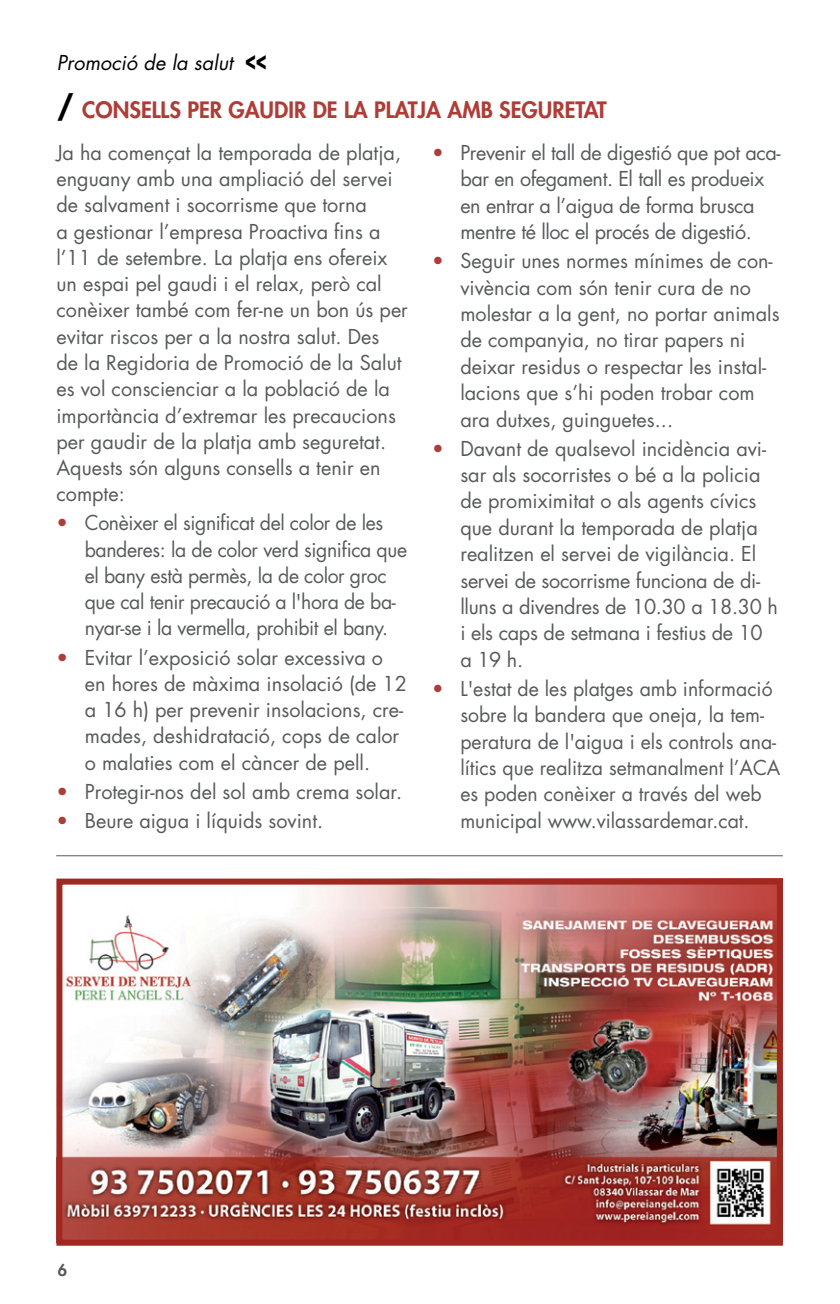
<style>
.page{position:relative;width:840px;height:1304px;background:#fff}
.page>*{position:absolute;margin:0;border:0;box-sizing:border-box;transform-origin:0 0}
.t1{font:800 22px "Futura Std";color:#ae3d37}
.t2{font:20px/26.4px "Futura Std";color:#58595b}
.t3{font:20px/26.2px "Futura Std";letter-spacing:-.02em;color:#58595b}
.t4{font:italic 20px "Futura Std";color:#000}
.t5{font:800 16px "Futura Std";color:#58595b}
.s1{font-weight:800;font-style:normal;font-size:30px}
.s2{font-weight:700;font-size:30px;color:#000}
.s3{color:#ae3d37}
</style>
<div class="page">
<img style="left:63px;top:886px;width:712px;height:353px">
<div style="left:56px;top:879px;width:726px;height:367px;border:6px solid #a12821"></div>
<hr style="left:56px;top:855px;width:726px;height:1px;background:#58595b">
<p class="t4" style="left:57px;top:50px;width:211px">Promoció de la salut <span class="s1">&lt;&lt;</span></p>
<p class="t1" style="left:57px;top:96px;width:551px"><span class="s2">/</span> CONSELLS PER GAUDIR DE LA PLATJA AMB SEGURETAT</p>
<p class="t2" style="left:56px;top:140px;width:353px">Ja ha començat la temporada de platja, enguany amb una ampliació del servei de salvament i socorrisme que torna<br>a gestionar l’empresa Proactiva fins a l’11 de setembre. La platja ens ofereix un espai pel gaudi i el relax, però cal conèixer també com fer-ne un bon ús per evitar riscos per a la nostra salut. Des<br>de la Regidoria de Promoció de la Salut es vol conscienciar a la població de la importància d’extremar les precaucions per gaudir de la platja amb seguretat.<br>Aquests són alguns consells a tenir en compte:</p>
<p class="t3" style="left:85px;top:510px;width:323px;text-indent:-28px"><span class="s3">•</span> Conèixer el significat del color de les banderes: la de color verd significa que el bany està permès, la de color groc que cal tenir precaució a l'hora de ba&shy;nyar-se i la vermella, prohibit el bany.</p>
<p class="t2" style="left:85px;top:644px;width:323px;text-indent:-28px"><span class="s3">•</span> Evitar l’exposició solar excessiva o en hores de màxima insolació (de 12 a 16 h) per prevenir insolacions, cre&shy;mades, deshidratació, cops de calor o malaties com el càncer de pell.</p>
<p class="t2" style="left:56px;top:778px;width:347px"><span class="s3">•</span> Protegir-nos del sol amb crema solar.</p>
<p class="t2" style="left:56px;top:807px;width:268px"><span class="s3">•</span> Beure aigua i líquids sovint.</p>
<p class="t3" style="left:432px;top:140px;width:350px;text-align:center"><span class="s3">•</span> Prevenir el tall de digestió que pot aca&shy;bar en ofegament. El tall es produeix<br>en entrar a l’aigua de forma brusca mentre té lloc el procés de digestió.</p>
<p class="t2" style="left:460px;top:248px;width:320px;text-indent:-28px"><span class="s3">•</span> Seguir unes normes mínimes de con&shy;vivència com són tenir cura de no molestar a la gent, no portar animals de companyia, no tirar papers ni deixar residus o respectar les instal· lacions que s’hi poden trobar com ara dutxes, guinguetes...</p>
<p class="t2" style="left:460px;top:435px;width:319px;text-indent:-28px"><span class="s3">•</span> Davant de qualsevol incidència avi&shy;sar als socorristes o bé a la policia de promiximitat o als agents cívics que durant la temporada de platja realitzen el servei de vigilància. El servei de socorrisme funciona de di&shy;lluns a divendres de 10.30 a 18.30 h i els caps de setmana i festius de 10 a 19 h.</p>
<p class="t2" style="left:460px;top:676px;width:321px;text-indent:-28px"><span class="s3">•</span> L'estat de les platges amb informació sobre la bandera que oneja, la tem&shy;peratura de l'aigua i els controls ana&shy;lítics que realitza setmanalment l’ACA es poden conèixer a través del web municipal www.vilassardemar.cat.</p>
<p class="t5" style="left:58px;top:1260px;width:11px">6</p>
</div>
